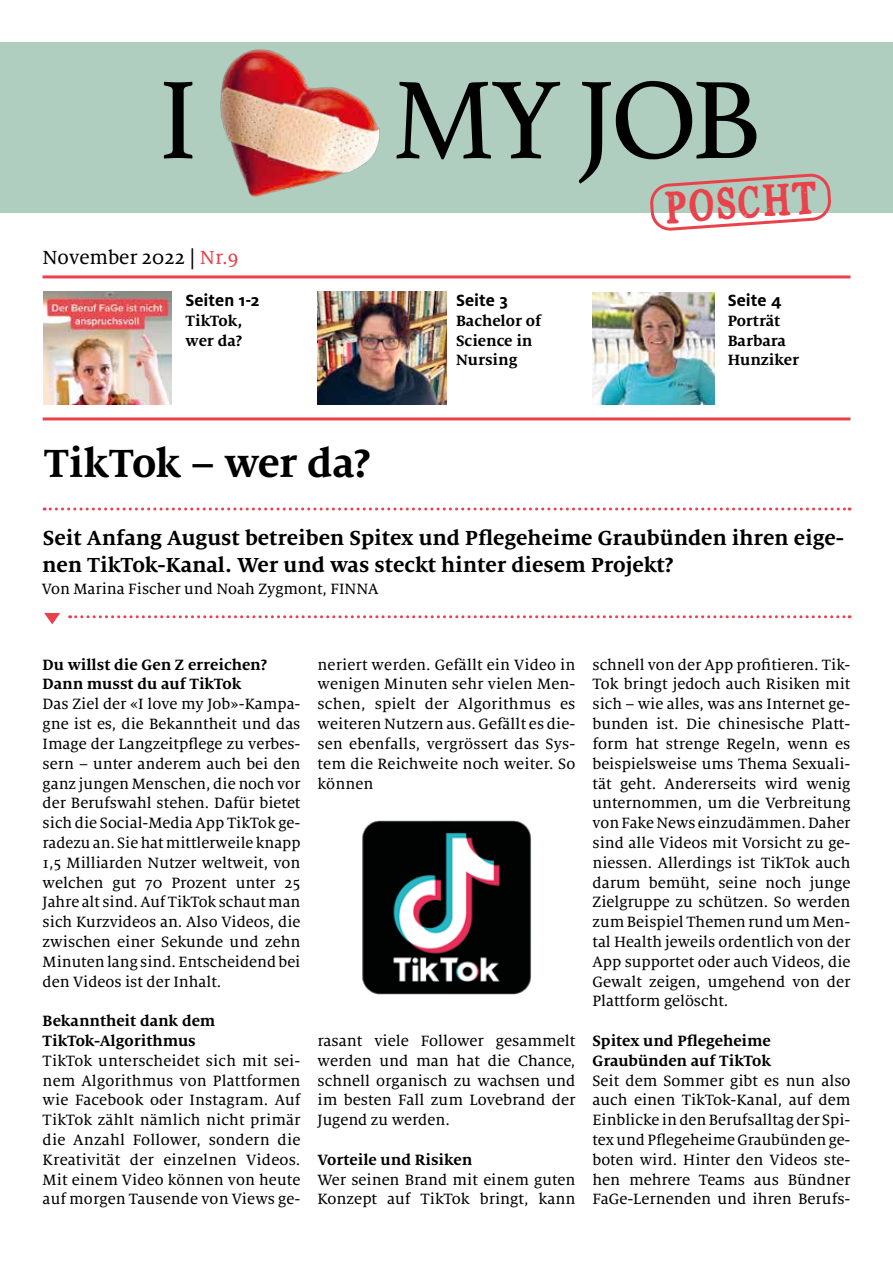
<style>
.page{position:relative;width:893px;height:1263px;background:#fff}
.page>*{position:absolute;margin:0;border:0;box-sizing:border-box;transform-origin:0 0}
.t1{font:116.25px "Athelas";color:#000}
.t2{font:700 43.5px "Milo Serif Pro";letter-spacing:-.01em;color:#000}
.t3{font:40.5px "Abegnale";color:#e9424b}
.t4{font:700 22.5px/27px "Milo Serif Pro";color:#000}
.t5{font:21px "Milo Serif Pro Text";color:#000}
.t6{font:700 18px "Milo Pro";color:#000}
.t7{font:16.5px/19.8px "Milo Serif Pro Text";color:#000;text-align:justify}
.t8{font:700 16.5px/19.8px "Milo Serif Pro";color:#000}
.s1{font-family:"Milo Pro Text"}
.s2{color:#e9424b}
</style>
<div class="page">
<svg style="left:44px;top:507px;width:806px;height:3px"></svg>
<svg style="left:44px;top:613px;width:806px;height:11px"></svg>
<div style="left:0;top:43px;width:893px;height:170px;background:#afcec0"></div>
<img style="left:220px;top:49px;width:160px;height:148px">
<hr style="left:44px;top:275px;width:805px;height:3px;background:#e9424b">
<img style="left:43px;top:292px;width:129px;height:112px">
<img style="left:317px;top:292px;width:129px;height:112px">
<img style="left:593px;top:293px;width:122px;height:111px">
<svg style="left:650px;top:175px;width:181px;height:55px"></svg>
<hr style="left:44px;top:417px;width:805px;height:3px;background:#e9424b">
<img style="left:362px;top:820px;width:169px;height:175px">
<h1 class="t1" style="left:158px;top:27px;width:41px">I</h1>
<h1 class="t1" style="left:392px;top:27px;width:370px">MY JOB</h1>
<h3 class="t3" style="left:665px;top:191px;width:151px;rotate:-4deg">POSCHT</h3>
<p class="t5" style="left:43px;top:245px;width:198px">November 2022 <span class="s1">|</span> <span class="s2">Nr.9</span></p>
<p class="t6" style="left:186px;top:290px;width:75px">Seiten 1-2</p>
<p class="t8" style="left:186px;top:310px;width:58px">TikTok, wer da?</p>
<h2 class="t2" style="left:44px;top:438px;width:329px">TikTok – wer da?</h2>
<p class="t6" style="left:456px;top:290px;width:53px">Seite 3</p>
<p class="t8" style="left:456px;top:310px;width:87px">Bachelor of<br>Science in<br>Nursing</p>
<p class="t6" style="left:728px;top:290px;width:56px">Seite 4</p>
<p class="t8" style="left:728px;top:310px;width:73px">Porträt<br>Barbara<br>Hunziker</p>
<h3 class="t4" style="left:42px;top:524px;width:803px">Seit Anfang August betreiben Spitex und Pflegeheime Graubünden ihren eige&shy;nen TikTok-Kanal. Wer und was steckt hinter diesem Projekt?</h3>
<p class="t7" style="left:42px;top:579px;width:338px">Von Marina Fischer und Noah Zygmont, FINNA</p>
<p class="t8" style="left:43px;top:654px;width:226px">Du willst die Gen Z erreichen?<br>Dann musst du auf TikTok</p>
<p class="t7" style="left:43px;top:694px;width:259px">Das Ziel der «I love my Job»-Kampa&shy;gne ist es, die Bekanntheit und das Image der Langzeitpflege zu verbes&shy;sern – unter anderem auch bei den ganz jungen Menschen, die noch vor der Berufswahl stehen. Dafür bietet sich die Social-Media App TikTok ge&shy;radezu an. Sie hat mittlerweile knapp 1,5 Milliarden Nutzer weltweit, von welchen gut 70 Prozent unter 25<br>Jahre alt sind. Auf TikTok schaut man sich Kurzvideos an. Also Videos, die zwischen einer Sekunde und zehn Minuten lang sind. Entscheidend bei den Videos ist der Inhalt.</p>
<p class="t8" style="left:43px;top:1011px;width:174px">Bekanntheit dank dem<br>TikTok-Algorithmus</p>
<p class="t7" style="left:43px;top:1051px;width:259px">TikTok unterscheidet sich mit sei&shy;nem Algorithmus von Plattformen wie Facebook oder Instagram. Auf TikTok zählt nämlich nicht primär die Anzahl Follower, sondern die Kreativität der einzelnen Videos.<br>Mit einem Video können von heute auf morgen Tausende von Views ge-</p>
<p class="t7" style="left:317px;top:655px;width:259px">neriert werden. Gefällt ein Video in wenigen Minuten sehr vielen Men&shy;schen, spielt der Algorithmus es weiteren Nutzern aus. Gefällt es die&shy;sen ebenfalls, vergrössert das Sys&shy;tem die Reichweite noch weiter. So können</p>
<p class="t7" style="left:317px;top:1031px;width:259px">rasant viele Follower gesammelt werden und man hat die Chance, schnell organisch zu wachsen und im besten Fall zum Lovebrand der Jugend zu werden.</p>
<p class="t8" style="left:317px;top:1149px;width:156px">Vorteile und Risiken</p>
<p class="t7" style="left:317px;top:1169px;width:259px">Wer seinen Brand mit einem guten<br>Konzept auf TikTok bringt, kann</p>
<p class="t7" style="left:592px;top:655px;width:259px">schnell von der App profitieren. Tik-Tok bringt jedoch auch Risiken mit sich – wie alles, was ans Internet ge&shy;bunden ist. Die chinesische Platt&shy;form hat strenge Regeln, wenn es beispielsweise ums Thema Sexuali&shy;tät geht. Andererseits wird wenig unternommen, um die Verbreitung von Fake News einzudämmen. Daher sind alle Videos mit Vorsicht zu ge&shy;niessen. Allerdings ist TikTok auch darum bemüht, seine noch junge Zielgruppe zu schützen. So werden zum Beispiel Themen rund um Men&shy;tal Health jeweils ordentlich von der App supportet oder auch Videos, die Gewalt zeigen, umgehend von der Plattform gelöscht.</p>
<p class="t8" style="left:592px;top:1031px;width:180px">Spitex und Pflegeheime<br>Graubünden auf TikTok</p>
<p class="t7" style="left:592px;top:1070px;width:259px">Seit dem Sommer gibt es nun also auch einen TikTok-Kanal, auf dem Einblicke in den Berufsalltag der Spi&shy;tex und Pflegeheime Graubünden ge&shy;boten wird. Hinter den Videos ste&shy;hen mehrere Teams aus Bündner FaGe-Lernenden und ihren Berufs-</p>
</div>
